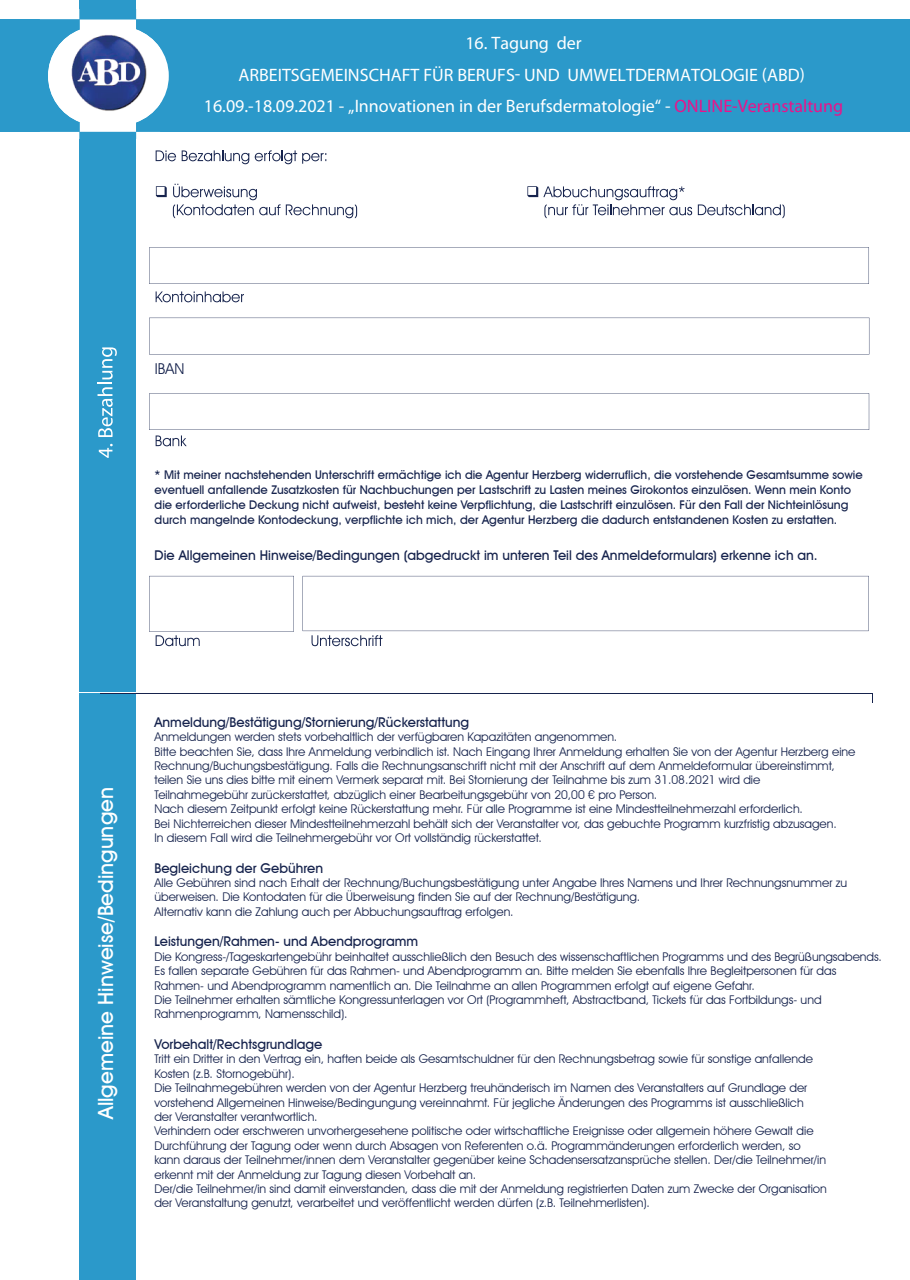
<style>
.page{position:relative;width:910px;height:1280px;background:#fff}
.page>*{position:absolute;margin:0;border:0;box-sizing:border-box;transform-origin:0 0}
.t1{font:500 21px "Avant Garde IT Cby BT";color:#fff}
.t2{font:18px/31.5px "Myriad Pro";color:#fff;text-align:center}
.t3{font:15px "Avant Garde IT Cby BT";color:#16234d}
.t4{font:500 13.5px "Avant Garde IT Cby BT";color:#16234d}
.t5{font:12px/14.4px "Avant Garde IT Cby BT";color:#16234d}
.t6{font:500 12px/15px "Avant Garde IT Cby BT";color:#16234d}
.s1{color:#eb128a}
</style>
<div class="page">
<div style="left:80px;top:0;width:56px;height:1280px;background:#2b99ca"></div>
<div style="left:0;top:19px;width:910px;height:113px;background:#2b99ca"></div>
<svg style="left:160px;top:48px;width:9px;height:56px"></svg>
<img style="left:40px;top:19px;width:120px;height:113px">
<img style="left:48px;top:20px;width:112px;height:112px">
<svg style="left:156px;top:150px;width:20px;height:11px"></svg>
<svg style="left:182px;top:150px;width:67px;height:14px"></svg>
<svg style="left:255px;top:150px;width:71px;height:14px"></svg>
<svg style="left:156px;top:186px;width:11px;height:11px"></svg>
<svg style="left:173px;top:184px;width:184px;height:34px"></svg>
<svg style="left:527px;top:186px;width:165px;height:32px"></svg>
<svg style="left:698px;top:204px;width:87px;height:14px"></svg>
<svg style="left:156px;top:291px;width:88px;height:11px"></svg>
<svg style="left:99px;top:444px;width:14px;height:14px"></svg>
<svg style="left:98px;top:347px;width:19px;height:90px"></svg>
<svg style="left:149px;top:247px;width:720px;height:37px"></svg>
<svg style="left:149px;top:318px;width:720px;height:36px"></svg>
<svg style="left:149px;top:393px;width:720px;height:53px"></svg>
<svg style="left:149px;top:576px;width:145px;height:70px"></svg>
<svg style="left:303px;top:576px;width:566px;height:70px"></svg>
<hr style="left:100px;top:693px;width:773px;height:1px;background:#16234d">
<hr style="left:80px;top:692px;width:56px;height:1px;background:#fff">
<h2 class="t2" style="left:204px;top:27px;width:641px">16. Tagung der<br>ARBEITSGEMEINSCHAFT FÜR BERUFS- UND UMWELTDERMATOLOGIE (ABD)<br>16.09.-18.09.2021 - „Innovationen in der Berufsdermatologie“ - <span class="s1">ONLINE-Veranstaltung</span></h2>
<p class="t3" style="left:155px;top:360px;width:31px">IBAN</p>
<p class="t6" style="left:155px;top:467px;width:710px">* Mit meiner nachstehenden Unterschrift ermächtige ich die Agentur Herzberg widerruflich, die vorstehende Gesamtsumme sowie eventuell anfallende Zusatzkosten für Nachbuchungen per Lastschrift zu Lasten meines Girokontos einzulösen. Wenn mein Konto die erforderliche Deckung nicht aufweist, besteht keine Verpflichtung, die Lastschrift einzulösen. Für den Fall der Nichteinlösung durch mangelnde Kontodeckung, verpflichte ich mich, der Agentur Herzberg die dadurch entstandenen Kosten zu erstatten.</p>
<p class="t4" style="left:155px;top:546px;width:664px">Die Allgemeinen Hinweise/Bedingungen (abgedruckt im unteren Teil des Anmeldeformulars) erkenne ich an.</p>
<h1 class="t1" style="left:93px;top:1119px;width:333px;rotate:-90deg">Allgemeine Hinweise/Bedingungen</h1>
<p class="t4" style="left:154px;top:714px;width:316px">Anmeldung/Bestätigung/Stornierung/Rückerstattung</p>
<p class="t5" style="left:154px;top:730px;width:703px">Anmeldungen werden stets vorbehaltlich der verfügbaren Kapazitäten angenommen.<br>Bitte beachten Sie, dass Ihre Anmeldung verbindlich ist. Nach Eingang Ihrer Anmeldung erhalten Sie von der Agentur Herzberg eine Rechnung/Buchungsbestätigung. Falls die Rechnungsanschrift nicht mit der Anschrift auf dem Anmeldeformular übereinstimmt, teilen Sie uns dies bitte mit einem Vermerk separat mit. Bei Stornierung der Teilnahme bis zum 31.08.2021 wird die Teilnahmegebühr zurückerstattet, abzüglich einer Bearbeitungsgebühr von 20,00 € pro Person.<br>Nach diesem Zeitpunkt erfolgt keine Rückerstattung mehr. Für alle Programme ist eine Mindestteilnehmerzahl erforderlich.<br>Bei Nichterreichen dieser Mindestteilnehmerzahl behält sich der Veranstalter vor, das gebuchte Programm kurzfristig abzusagen.<br>In diesem Fall wird die Teilnehmergebühr vor Ort vollständig rückerstattet.</p>
<p class="t4" style="left:154px;top:860px;width:170px">Begleichung der Gebühren</p>
<p class="t5" style="left:154px;top:875px;width:694px">Alle Gebühren sind nach Erhalt der Rechnung/Buchungsbestätigung unter Angabe Ihres Namens und Ihrer Rechnungsnummer zu überweisen. Die Kontodaten für die Überweisung finden Sie auf der Rechnung/Bestätigung.<br>Alternativ kann die Zahlung auch per Abbuchungsauftrag erfolgen.</p>
<p class="t4" style="left:154px;top:933px;width:265px">Leistungen/Rahmen- und Abendprogramm</p>
<p class="t5" style="left:154px;top:949px;width:729px">Die Kongress-/Tageskartengebühr beinhaltet ausschließlich den Besuch des wissenschaftlichen Programms und des Begrüßungsabends.<br>Es fallen separate Gebühren für das Rahmen- und Abendprogramm an. Bitte melden Sie ebenfalls Ihre Begleitpersonen für das Rahmen- und Abendprogramm namentlich an. Die Teilnahme an allen Programmen erfolgt auf eigene Gefahr.<br>Die Teilnehmer erhalten sämtliche Kongressunterlagen vor Ort (Programmheft, Abstractband, Tickets für das Fortbildungs- und Rahmenprogramm, Namensschild).</p>
<p class="t4" style="left:154px;top:1036px;width:170px">Vorbehalt/Rechtsgrundlage</p>
<p class="t5" style="left:154px;top:1052px;width:674px">Tritt ein Dritter in den Vertrag ein, haften beide als Gesamtschuldner für den Rechnungsbetrag sowie für sonstige anfallende Kosten (z.B. Stornogebühr).<br>Die Teilnahmegebühren werden von der Agentur Herzberg treuhänderisch im Namen des Veranstalters auf Grundlage der vorstehend Allgemeinen Hinweise/Bedingungung vereinnahmt. Für jegliche Änderungen des Programms ist ausschließlich<br>der Veranstalter verantwortlich.<br>Verhindern oder erschweren unvorhergesehene politische oder wirtschaftliche Ereignisse oder allgemein höhere Gewalt die Durchführung der Tagung oder wenn durch Absagen von Referenten o.ä. Programmänderungen erforderlich werden, so kann daraus der Teilnehmer/innen dem Veranstalter gegenüber keine Schadensersatzansprüche stellen. Der/die Teilnehmer/in erkennt mit der Anmeldung zur Tagung diesen Vorbehalt an.<br>Der/die Teilnehmer/in sind damit einverstanden, dass die mit der Anmeldung registrierten Daten zum Zwecke der Organisation der Veranstaltung genutzt, verarbeitet und veröffentlicht werden dürfen (z.B. Teilnehmerlisten).</p>
</div>
